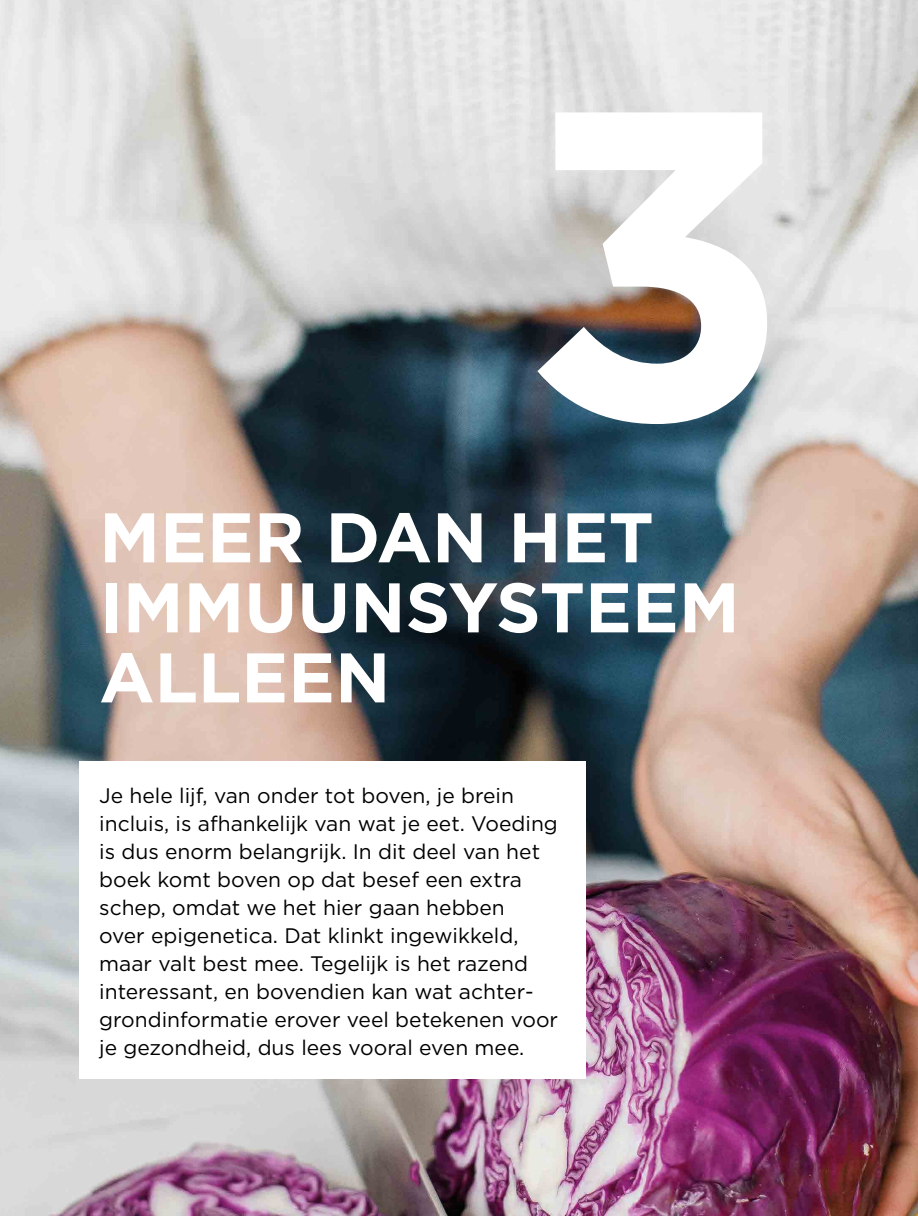
<style>
.page{position:relative;width:918px;height:1216px;background:#fff}
.page>*{position:absolute;margin:0;border:0;box-sizing:border-box;transform-origin:0 0}
.Hoofdstukopener{font:700 437.5px "Homepage Baukasten";color:#fff}
.Hoofdstukopener-2{font:700 70px/70px "Homepage Baukasten";color:#fff}
.Intro{font:21px/28px "Homepage Baukasten";color:#000}
</style>
<div class="page">
<img style="left:0;top:0;width:918px;height:1215px">
<div style="left:79px;top:760px;width:506px;height:318px;background:#fff"></div>
<p class="Hoofdstukopener" style="left:521px;top:11px;width:273px">3</p>
<p class="Hoofdstukopener-2" style="left:99px;top:501px;width:642px">MEER DAN HET<br>IMMUUNSYSTEEM<br>ALLEEN</p>
<p class="Intro" style="left:99px;top:781px;width:460px">Je hele lijf, van onder tot boven, je brein incluis, is afhankelijk van wat je eet. Voeding is dus enorm belangrijk. In dit deel van het boek komt boven op dat besef een extra schep, omdat we het hier gaan hebben<br>over epigenetica. Dat klinkt ingewikkeld, maar valt best mee. Tegelijk is het razend interessant, en bovendien kan wat achter&shy;grondinformatie erover veel betekenen voor je gezondheid, dus lees vooral even mee.</p>
</div>
